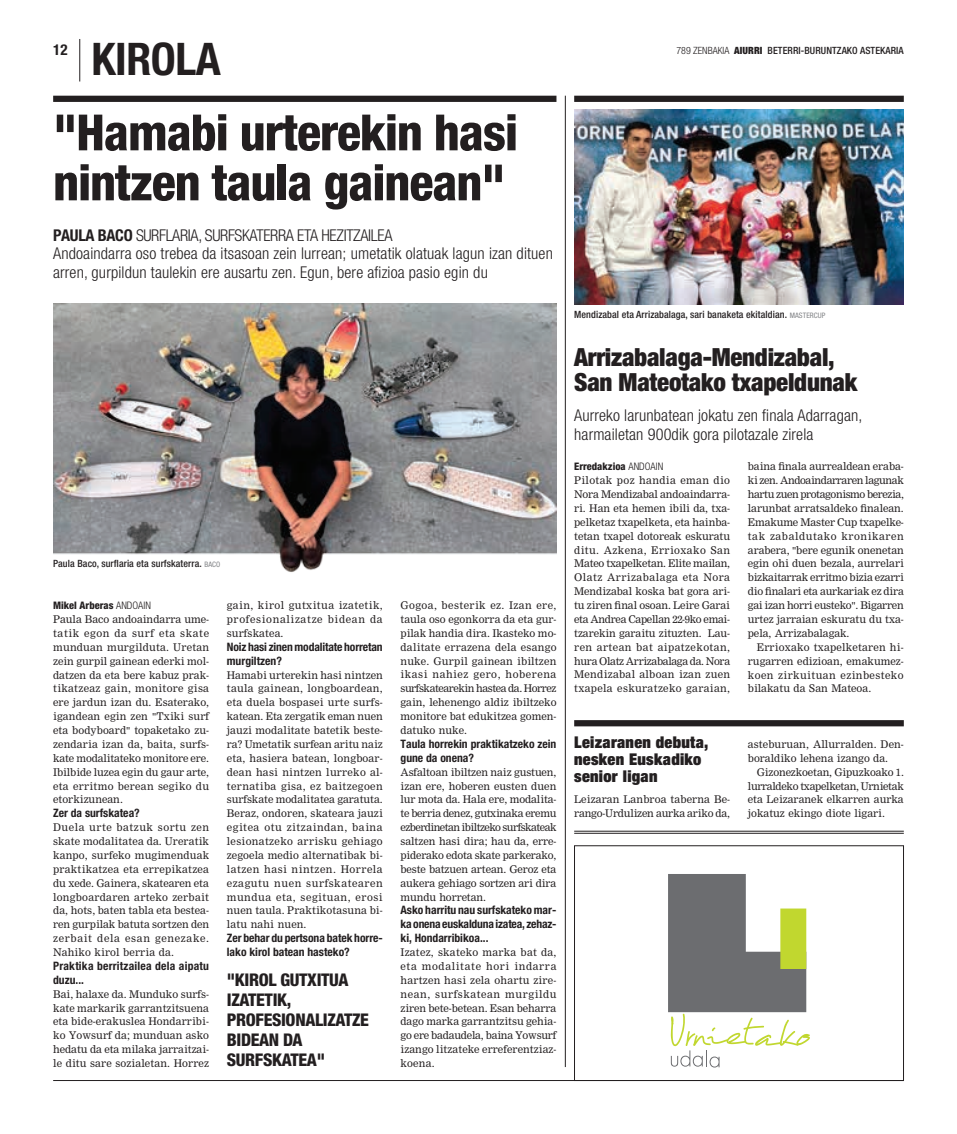
<style>
.page{position:relative;width:957px;height:1134px;background:#fff}
.page>*{position:absolute;margin:0;border:0;box-sizing:border-box;transform-origin:0 0}
.t1{font:800 condensed 50px/50px "Helvetica Neue";letter-spacing:-.02em;color:#231f20}
.t2{font:700 condensed 45px "Helvetica Neue";color:#231f20}
.t3{font:900 condensed 25px/25px "Helvetica Neue";letter-spacing:-.01em;color:#231f20}
.t4{font:800 condensed 17.5px/20px "Helvetica Neue";color:#231f20}
.t5{font:300 condensed 16.25px/18.8px "Helvetica Neue";letter-spacing:.01em;color:#231f20}
.t6{font:900 expanded 16.25px/17.2px "Helvetica Neue";letter-spacing:.02em;color:#231f20}
.t7{font:700 condensed 15px "Helvetica Neue";color:#231f20}
.t8{font:700 condensed 11.62px/13.9px "Helvetica Neue";color:#231f20}
.t9{font:700 condensed 11.62px/13.9px "Helvetica Neue";letter-spacing:.02em;color:#231f20}
.t10{font:10.38px/13.9px "M Nimrod";letter-spacing:.005em;color:#231f20;text-align:justify}
.t11{font:10.38px/13.9px "M Nimrod";letter-spacing:-.02em;color:#231f20}
.t12{font:800 condensed 10.38px "Helvetica Neue";color:#231f20}
.t13{font:500 condensed 10px "Helvetica Neue";letter-spacing:.01em;color:#231f20}
.s1{font-weight:300}
.s2{font-weight:900}
.s3{font-weight:700}
.s4{font-weight:400;font-size:7.5px;color:#808285}
</style>
<div class="page">
<div style="left:574px;top:720px;width:330px;height:6px;background:#231f20"></div>
<hr style="left:79px;top:39px;width:1px;height:42px;background:#231f20">
<hr style="left:53px;top:1080px;width:851px;height:1px;background:#231f20">
<img style="left:53px;top:304px;width:503px;height:268px">
<div style="left:53px;top:96px;width:503px;height:6px;background:#231f20"></div>
<div style="left:574px;top:96px;width:330px;height:6px;background:#231f20"></div>
<img style="left:574px;top:110px;width:330px;height:195px">
<hr style="left:565px;top:96px;width:1px;height:971px;background:#231f20">
<div style="left:574px;top:845px;width:330px;height:236px;border:1px solid #231f20"></div>
<svg style="left:668px;top:874px;width:142px;height:193px"></svg>
<hr style="left:574px;top:831px;width:330px;height:1px;background:#231f20">
<hr style="left:574px;top:833px;width:330px;height:1px;background:#231f20">
<h3 class="t7" style="left:53px;top:41px;width:16px">12</h3>
<h2 class="t2" style="left:91px;top:32px;width:23px">KIROLA</h2>
<p class="t13" style="left:676px;top:45px;width:229px"><span class="s1">789 zenbakia</span> <span class="s2">AIURRI</span> BETERRI-BURUNTZAKO ASTEKARIA</p>
<h1 class="t1" style="left:53px;top:107px;width:466px">"Hamabi urterekin hasi nintzen taula gainean"</h1>
<h3 class="t5" style="left:53px;top:225px;width:501px"><span class="s3">Paula Baco</span> surflaria, surfskaterra eta hezitzailea<br>Andoaindarra oso trebea da itsasoan zein lurrean; umetatik olatuak lagun izan dituen arren, gurpildun taulekin ere ausartu zen. Egun, bere afizioa pasio egin du</h3>
<p class="t13" style="left:53px;top:558px;width:169px">Paula Baco, surflaria eta surfskaterra. <span class="s4">BACO</span></p>
<p class="t12" style="left:53px;top:599px;width:99px">Mikel Arberas <span class="s1">andoain</span></p>
<p class="t10" style="left:53px;top:612px;width:158px">Paula Baco andoaindarra ume&shy;tatik egon da surf eta skate munduan murgilduta. Uretan zein gurpil gainean ederki mol&shy;datzen da eta bere kabuz prak&shy;tikatzeaz gain, monitore gisa ere jardun izan du. Esaterako, igandean egin zen "Txiki surf eta bodyboard" topaketako zu&shy;zendaria izan da, baita, surfs&shy;kate modalitateko monitore ere.<br>Ibilbide luzea egin du gaur arte, eta erritmo berean segiko du etorkizunean.</p>
<p class="t8" style="left:53px;top:806px;width:88px">Zer da surfskatea?</p>
<p class="t10" style="left:53px;top:820px;width:157px">Duela urte batzuk sortu zen skate modalitatea da. Ureratik kanpo, surfeko mugimenduak praktikatzea eta errepikatzea du xede. Gainera, skatearen eta longboardaren arteko zerbait da, hots, baten tabla eta bestea&shy;ren gurpilak batuta sortzen den zerbait dela esan genezake.<br>Nahiko kirol berria da.</p>
<p class="t9" style="left:53px;top:959px;width:157px">Praktika berritzailea dela aipatu duzu...</p>
<p class="t10" style="left:53px;top:987px;width:157px">Bai, halaxe da. Munduko surfs&shy;kate markarik garrantzitsuena eta bide-erakuslea Hondarribi&shy;ko Yowsurf da; munduan asko hedatu da eta milaka jarraitzai&shy;le ditu sare sozialetan. Horrez</p>
<p class="t10" style="left:227px;top:598px;width:158px">gain, kirol gutxitua izatetik, profesionalizatze bidean da surfskatea.</p>
<p class="t8" style="left:227px;top:639px;width:157px">Noiz hasi zinen modalitate horretan murgiltzen?</p>
<p class="t10" style="left:227px;top:668px;width:157px">Hamabi urterekin hasi nintzen taula gainean, longboardean, eta duela bospasei urte surfs&shy;katean. Eta zergatik eman nuen jauzi modalitate batetik beste&shy;ra? Umetatik surfean aritu naiz eta, hasiera batean, longboar&shy;dean hasi nintzen lurreko al&shy;ternatiba gisa, ez baitzegoen surfskate modalitatea garatuta.<br>Beraz, ondoren, skateara jauzi egitea otu zitzaindan, baina lesionatzeko arrisku gehiago zegoela medio alternatibak bi&shy;latzen hasi nintzen. Horrela ezagutu nuen surfskatearen mundua eta, segituan, erosi nuen taula. Praktikotasuna bi&shy;latu nahi nuen.</p>
<p class="t8" style="left:227px;top:931px;width:157px">Zer behar du pertsona batek horre&shy;lako kirol batean hasteko?</p>
<h3 class="t4" style="left:227px;top:969px;width:64px">"kirol gutxitua izatetik</h3>
<h3 class="t4" style="left:227px;top:989px;width:88px;text-indent:60px">, profesionalizatze bi dean da surfskatea</h3>
<h3 class="t4" style="left:317px;top:1049px;width:10px">"</h3>
<p class="t10" style="left:400px;top:598px;width:158px">Gogoa, besterik ez. Izan ere, taula oso egonkorra da eta gur&shy;pilak handia dira. Ikasteko mo&shy;dalitate errazena dela esango nuke. Gurpil gainean ibiltzen ikasi nahiez gero, hoberena surfskatearekin hastea da. Horrez gain, lehenengo aldiz ibiltzeko monitore bat edukitzea gomen&shy;datuko nuke.</p>
<p class="t8" style="left:400px;top:737px;width:157px">Taula horrekin praktikatzeko zein gune da onena?</p>
<p class="t10" style="left:400px;top:765px;width:157px">Asfaltoan ibiltzen naiz gustuen, izan ere, hoberen eusten duen lur mota da. Hala ere, modalita&shy;te berria denez, gutxinaka eremu ezberdinetan ibiltzeko surfskateak saltzen hasi dira; hau da, erre&shy;piderako edota skate parkerako, beste batzuen artean. Geroz eta aukera gehiago sortzen ari dira mundu horretan.</p>
<p class="t8" style="left:400px;top:903px;width:157px;text-align:justify">Asko harritu nau surfskateko mar&shy;ka onena euskalduna izatea, zehaz&shy;ki, Hondarribikoa...</p>
<p class="t10" style="left:400px;top:945px;width:157px">Izatez, skateko marka bat da, eta modalitate hori indarra hartzen hasi zela ohartu zire&shy;nean, surfskatean murgildu ziren bete-betean. Esan beharra dago marka garrantzitsu gehia&shy;go ere badaudela, baina Yowsurf izango litzateke erreferentziaz&shy;koena.</p>
<p class="t13" style="left:574px;top:308px;width:245px">Mendizabal eta Arrizabalaga, sari banaketa ekitaldian. <span class="s4">MASTERCUP</span></p>
<h3 class="t3" style="left:574px;top:344px;width:285px">Arrizabalaga-Mendizabal,<br>San Mateotako txapeldunak</h3>
<h3 class="t5" style="left:574px;top:406px;width:290px">Aurreko larunbatean jokatu zen finala Adarragan, harmailetan 900dik gora pilotazale zirela</h3>
<p class="t12" style="left:574px;top:460px;width:61px">Erredakzioa <span class="s1">ANDOAIN</span></p>
<p class="t10" style="left:574px;top:474px;width:157px">Pilotak poz handia eman dio Nora Mendizabal andoaindarra&shy;ri. Han eta hemen ibili da, txa&shy;pelketaz txapelketa, eta hainba&shy;tetan txapel dotoreak eskuratu ditu. Azkena, Errioxako San Mateo txapelketan. Elite mailan, Olatz Arrizabalaga eta Nora Mendizabal koska bat gora ari&shy;tu ziren final osoan. Leire Garai eta Andrea Capellan 22-9ko emai&shy;tzarekin garaitu zituzten. Lau&shy;ren artean bat aipatzekotan, hura Olatz Arrizabalaga da. Nora Mendizabal alboan izan zuen txapela eskuratzeko garaian,</p>
<p class="t10" style="left:748px;top:460px;width:158px">baina finala aurrealdean eraba&shy;ki zen. Andoaindarraren lagunak hartu zuen protagonismo berezia, larunbat arratsaldeko finalean.<br>Emakume Master Cup txapelke&shy;tak zabaldutako kronikaren arabera, "bere egunik onenetan egin ohi duen bezala, aurrelari bizkaitarrak erritmo bizia ezarri dio finalari eta aurkariak ez dira gai izan horri eusteko". Bigarren urtez jarraian eskuratu du txa&shy;pela, Arrizabalagak.</p>
<p class="t10" style="left:748px;top:640px;width:157px;text-indent:9px">Errioxako txapelketaren hi&shy;rugarren edizioan, emakumez&shy;koen zirkuituan ezinbesteko bilakatu da San Mateoa.</p>
<h3 class="t6" style="left:574px;top:733px;width:136px">Leizaranen debuta, nesken Euskadiko senior ligan</h3>
<p class="t11" style="left:574px;top:793px;width:157px">Leizaran Lanbroa taberna Be&shy;rango-Urdulizen aurka ariko da,</p>
<p class="t10" style="left:748px;top:737px;width:157px">asteburuan, Allurralden. Den&shy;boraldiko lehena izango da.</p>
<p class="t10" style="left:748px;top:765px;width:158px;text-indent:9px">Gizonezkoetan, Gipuzkoako 1. lurraldeko txapelketan, Urnietak eta Leizaranek elkarren aurka jokatuz ekingo diote ligari.</p>
</div>
